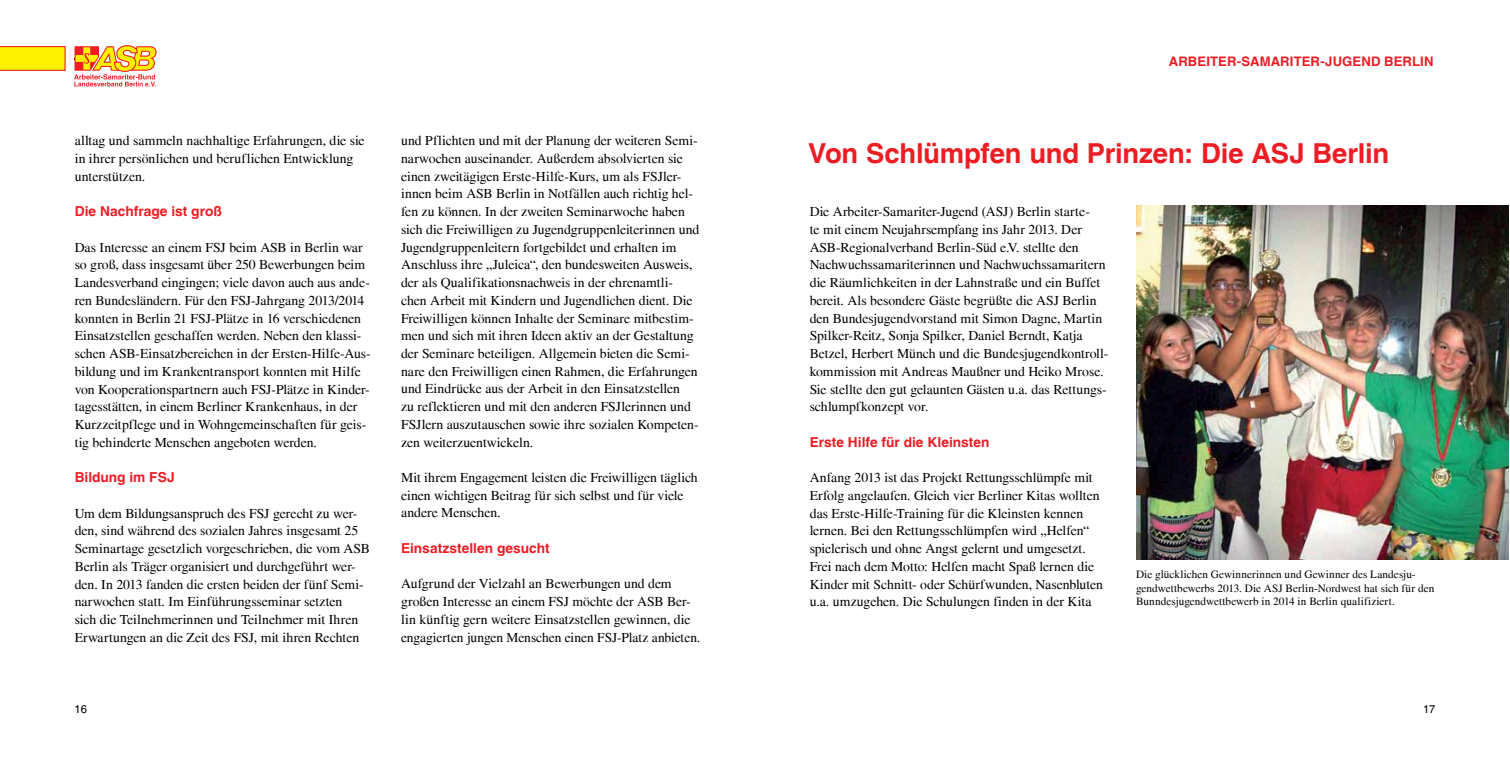
<style>
.page{position:relative;width:1510px;height:766px;background:#fff}
.page>*{position:absolute;margin:0;border:0;box-sizing:border-box;transform-origin:0 0}
.t1{font:700 27.5px "Helvetica LT";letter-spacing:-.01em;color:#ed1d24}
.t2{font:13.75px/17.8px "Times LT";letter-spacing:-.005em;color:#000}
.t3{font:700 13.75px "Helvetica LT";color:#ed1d24}
.t4{font:700 13.12px "Helvetica LT";color:#ed1d24}
.t5{font:11.25px/13.8px "Times LT";letter-spacing:.005em;color:#000}
.t6{font:11.25px "Helvetica LT";color:#000}
</style>
<div class="page">
<img style="left:1136px;top:206px;width:372px;height:353px">
<svg style="left:0;top:46px;width:66px;height:25px;background:#fddc06"></svg>
<svg style="left:74px;top:45px;width:82px;height:41px"></svg>
<p class="t2" style="left:75px;top:132px;width:291px">alltag und sammeln nachhaltige Erfahrungen, die sie in ihrer persönlichen und beruflichen Entwicklung unterstützen.</p>
<p class="t3" style="left:75px;top:203px;width:149px">Die Nachfrage ist groß</p>
<p class="t2" style="left:75px;top:238px;width:298px">Das Interesse an einem FSJ beim ASB in Berlin war so groß, dass insgesamt über 250 Bewerbungen beim Landesverband eingingen; viele davon auch aus ande&shy;ren Bundesländern. Für den FSJ-Jahrgang 2013/2014 konnten in Berlin 21 FSJ-Plätze in 16 verschiedenen Einsatzstellen geschaffen werden. Neben den klassi&shy;schen ASB-Einsatzbereichen in der Ersten-Hilfe-Aus&shy;bildung und im Krankentransport konnten mit Hilfe von Kooperationspartnern auch FSJ-Plätze in Kinder&shy;tagesstätten, in einem Berliner Krankenhaus, in der Kurzzeitpflege und in Wohngemeinschaften für geis&shy;tig behinderte Menschen angeboten werden.</p>
<p class="t3" style="left:75px;top:469px;width:102px">Bildung im FSJ</p>
<p class="t2" style="left:75px;top:504px;width:297px">Um dem Bildungsanspruch des FSJ gerecht zu wer&shy;den, sind während des sozialen Jahres insgesamt 25<br>Seminartage gesetzlich vorgeschrieben, die vom ASB Berlin als Träger organisiert und durchgeführt wer&shy;den. In 2013 fanden die ersten beiden der fünf Semi&shy;narwochen statt. Im Einführungsseminar setzten<br>sich die Teilnehmerinnen und Teilnehmer mit Ihren Erwartungen an die Zeit des FSJ, mit ihren Rechten</p>
<p class="t2" style="left:401px;top:132px;width:300px">und Pflichten und mit der Planung der weiteren Semi&shy;narwochen auseinander. Außerdem absolvierten sie einen zweitägigen Erste-Hilfe-Kurs, um als FSJler&shy;innen beim ASB Berlin in Notfällen auch richtig hel&shy;fen zu können. In der zweiten Seminarwoche haben sich die Freiwilligen zu Jugendgruppenleiterinnen und Jugendgruppenleitern fortgebildet und erhalten im Anschluss ihre „Juleica“, den bundesweiten Ausweis, der als Qualifikationsnachweis in der ehrenamtli&shy;chen Arbeit mit Kindern und Jugendlichen dient. Die Freiwilligen können Inhalte der Seminare mitbestim&shy;men und sich mit ihren Ideen aktiv an der Gestaltung der Seminare beteiligen. Allgemein bieten die Semi&shy;nare den Freiwilligen einen Rahmen, die Erfahrungen und Eindrücke aus der Arbeit in den Einsatzstellen<br>zu reflektieren und mit den anderen FSJlerinnen und FSJlern auszutauschen sowie ihre sozialen Kompeten&shy;zen weiterzuentwickeln.</p>
<p class="t2" style="left:401px;top:468px;width:298px">Mit ihrem Engagement leisten die Freiwilligen täglich einen wichtigen Beitrag für sich selbst und für viele andere Menschen.</p>
<p class="t3" style="left:401px;top:539px;width:150px">Einsatzstellen gesucht</p>
<p class="t2" style="left:401px;top:574px;width:301px">Aufgrund der Vielzahl an Bewerbungen und dem großen Interesse an einem FSJ möchte der ASB Ber&shy;lin künftig gern weitere Einsatzstellen gewinnen, die engagierten jungen Menschen einen FSJ-Platz anbieten.</p>
<p class="t4" style="left:1168px;top:53px;width:19px">Arbeiter</p>
<p class="t4" style="left:1236px;top:53px;width:44px">-samariter</p>
<p class="t4" style="left:1320px;top:53px;width:16px">-jugend</p>
<p class="t4" style="left:1384px;top:53px;width:9px">berlin</p>
<h1 class="t1" style="left:808px;top:137px;width:582px">Von Schlümpfen und Prinzen: Die ASJ Berlin</h1>
<p class="t2" style="left:809px;top:203px;width:300px">Die Arbeiter-Samariter-Jugend (ASJ) Berlin starte-<br>te mit einem Neujahrsempfang ins Jahr 2013. Der ASB-Regionalverband Berlin-Süd e.V. stellte den Nachwuchssamariterinnen und Nachwuchssamaritern die Räumlichkeiten in der Lahnstraße und ein Buffet bereit. Als besondere Gäste begrüßte die ASJ Berlin den Bundesjugendvorstand mit Simon Dagne, Martin Spilker-Reitz, Sonja Spilker, Daniel Berndt, Katja Betzel, Herbert Münch und die Bundesjugendkontroll&shy;kommission mit Andreas Maußner und Heiko Mrose.<br>Sie stellte den gut gelaunten Gästen u.a. das Rettungs&shy;schlumpfkonzept vor.</p>
<p class="t3" style="left:809px;top:433px;width:181px">Erste Hilfe für die Kleinsten</p>
<p class="t2" style="left:809px;top:468px;width:295px">Anfang 2013 ist das Projekt Rettungsschlümpfe mit Erfolg angelaufen. Gleich vier Berliner Kitas wollten das Erste-Hilfe-Training für die Kleinsten kennen lernen. Bei den Rettungsschlümpfen wird „Helfen“ spielerisch und ohne Angst gelernt und umgesetzt.<br>Frei nach dem Motto: Helfen macht Spaß lernen die Kinder mit Schnitt- oder Schürfwunden, Nasenbluten u.a. umzugehen. Die Schulungen finden in der Kita</p>
<p class="t5" style="left:1136px;top:567px;width:300px">Die glücklichen Gewinnerinnen und Gewinner des Landesju&shy;gendwettbewerbs 2013. Die ASJ Berlin-Nordwest hat sich für den<br>Bunndesjugendwettbewerb in 2014 in Berlin qualifiziert.</p>
<p class="t6" style="left:74px;top:702px;width:14px">16</p>
<p class="t6" style="left:1423px;top:702px;width:14px">17</p>
</div>
